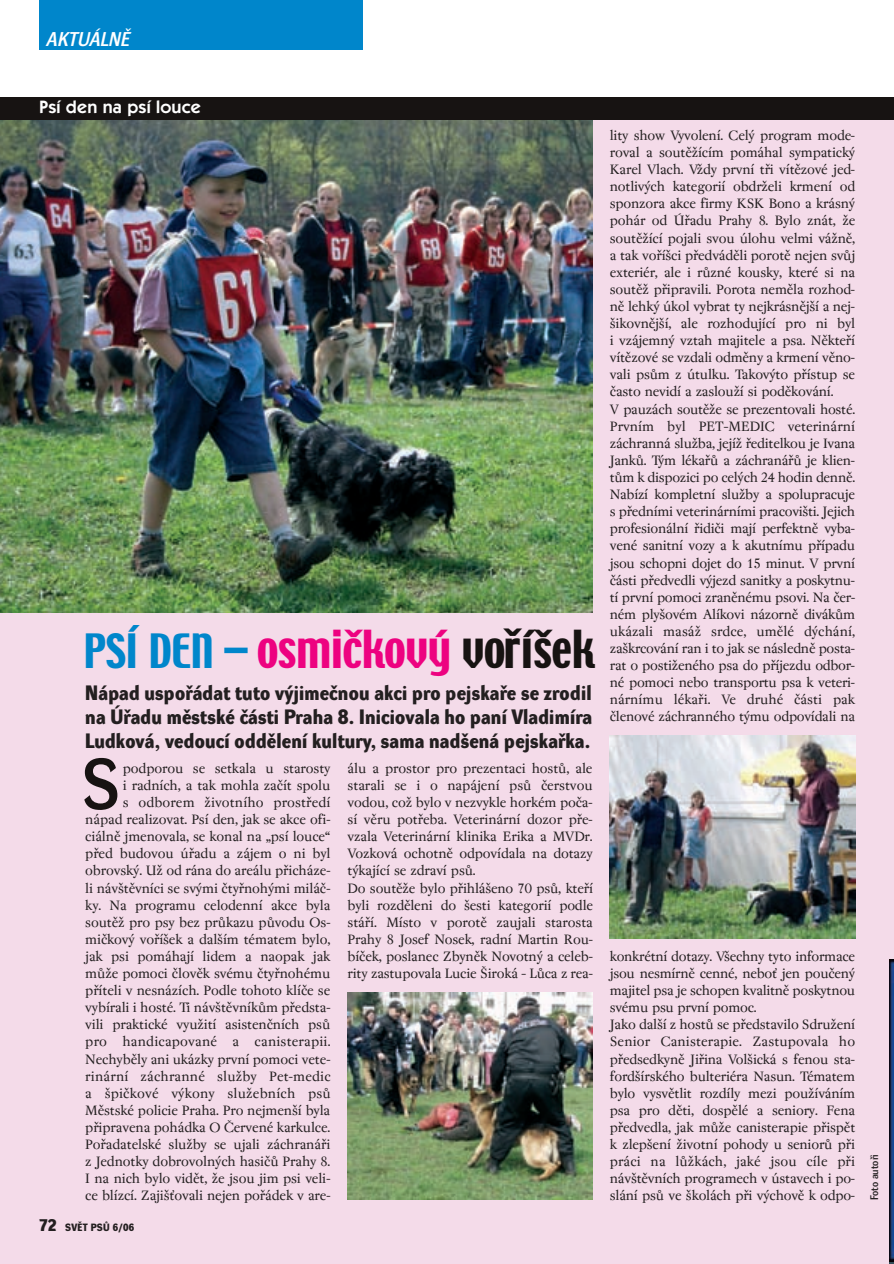
<style>
.page{position:relative;width:894px;height:1264px;background:#fff}
.page>*{position:absolute;margin:0;border:0;box-sizing:border-box;transform-origin:0 0}
.t1{font:70.5px "Dynamo DD";color:#171312}
.t2{font:46.5px "Techno CE";letter-spacing:-.005em;color:#ed0280}
.t3{font:20.4px/24px "Dynamo DB";letter-spacing:.01em;color:#231f20;text-align:justify}
.t4{font:19.5px "Dynamo D Italic D";letter-spacing:.01em;color:#fff}
.t5{font:600 18px "Itc Kabel CE";letter-spacing:.01em;color:#fff}
.t6{font:15px/17.1px "Regent";letter-spacing:-.015em;color:#231f20}
.t7{font:10.8px "Dynamo DD";color:#231f20}
.t8{font:10.35px "Dynamo DB";letter-spacing:.03em;color:#231f20}
.s1{font-size:42px;color:#0086cb}
.s2{color:#0086cb}
.s3{color:#171312}
.s4{font-size:16.5px}
</style>
<div class="page">
<img style="left:0;top:0;width:894px;height:1264px">
<h3 class="t4" style="left:47px;top:32px;width:84px">AKTUÁLNù</h3>
<p class="t5" style="left:39px;top:101px;width:163px">Psí den na psí louce</p>
<h2 class="t2" style="left:83px;top:630px;width:513px"><span class="s1">PSÍ DEN</span> <span class="s2">–</span> osmičkový <span class="s3">voříšek</span></h2>
<h3 class="t3" style="left:85px;top:682px;width:508px">Nápad uspofiádat tuto v˘jimeãnou akci pro pejskafie se zrodil na Úfiadu mûstské ãásti Praha 8. Iniciovala ho paní Vladimíra Ludková, vedoucí oddûlení kultury, sama nad‰ená pejskafika.</h3>
<h1 class="t1" style="left:82px;top:757px;width:38px">S</h1>
<p class="t6" style="left:85px;top:760px;width:247px;text-align:right">podporou se setkala u starosty<br>i radních, a tak mohla zaãít spolu<br>s odborem Ïivotního prostfiedí nápad realizovat. Psí den, jak se akce ofi&shy;ciálnû jmenovala, se konal na „psí louce“ pfied budovou úfiadu a zájem o ni byl obrovsk˘. UÏ od rána do areálu pfiicháze&shy;li náv‰tûvníci se sv˘mi ãtyfinoh˘mi miláã&shy;ky. Na programu celodenní akce byla soutûÏ pro psy bez prÛkazu pÛvodu Os&shy;miãkov˘ vofií‰ek a dal‰ím tématem bylo, jak psi pomáhají lidem a naopak jak mÛÏe pomoci ãlovûk svému ãtyfinohému pfiíteli v nesnázích. Podle tohoto klíãe se vybírali i hosté. Ti náv‰tûvníkÛm pfiedsta&shy;vili praktické vyuÏití asistenãních psÛ pro handicapované a canisterapii.<br>Nechybûly ani ukázky první pomoci vete&shy;rinární záchranné sluÏby Pet-medic a ‰piãkové v˘kony sluÏebních psÛ Mûstské policie Praha. Pro nejmen‰í byla pfiipravena pohádka O âervené karkulce.<br>Pofiadatelské sluÏby se ujali záchranáfii z Jednotky dobrovoln˘ch hasiãÛ Prahy 8.<br>I na nich bylo vidût, Ïe jsou jim psi veli&shy;ce blízcí. Zaji‰Èovali nejen pofiádek v are-</p>
<p class="t6" style="left:348px;top:760px;width:247px">álu a prostor pro prezentaci hostÛ, ale starali se i o napájení psÛ ãerstvou vodou, coÏ bylo v nezvykle horkém poãa&shy;sí vûru potfieba. Veterinární dozor pfie&shy;vzala Veterinární klinika Erika a MVDr.<br>Vozková ochotnû odpovídala na dotazy t˘kající se zdraví psÛ.<br>Do soutûÏe bylo pfiihlá‰eno 70 psÛ, ktefií byli rozdûleni do ‰esti kategorií podle stáfií. Místo v porotû zaujali starosta Prahy 8 Josef Nosek, radní Martin Rou&shy;bíãek, poslanec Zbynûk Novotn˘ a celeb&shy;rity zastupovala Lucie ·iroká – LÛca z rea-</p>
<p class="t8" style="left:39px;top:1223px;width:97px"><span class="s4">72</span> SVùT PSÒ 6/06</p>
<p class="t6" style="left:610px;top:128px;width:247px">lity show Vyvolení. Cel˘ program mode&shy;roval a soutûÏícím pomáhal sympatick˘ Karel Vlach. VÏdy první tfii vítûzové jed&shy;notliv˘ch kategorií obdrÏeli krmení od sponzora akce firmy KSK Bono a krásn˘ pohár od Úfiadu Prahy 8. Bylo znát, Ïe soutûÏící pojali svou úlohu velmi váÏnû, a tak vofií‰ci pfiedvádûli porotû nejen svÛj exteriér, ale i rÛzné kousky, které si na soutûÏ pfiipravili. Porota nemûla rozhod&shy;nû lehk˘ úkol vybrat ty nejkrásnûj‰í a nej-‰ikovnûj‰í, ale rozhodující pro ni byl i vzájemn˘ vztah majitele a psa. Nûktefií vítûzové se vzdali odmûny a krmení vûno&shy;vali psÛm z útulku. Takov˘to pfiístup se ãasto nevidí a zaslouÏí si podûkování.<br>V pauzách soutûÏe se prezentovali hosté.<br>Prvním byl PET–MEDIC veterinární záchranná sluÏba, jejíÏ fieditelkou je Ivana JankÛ. T˘m lékafiÛ a záchranáfiÛ je klien&shy;tÛm k dispozici po cel˘ch 24 hodin dennû.<br>Nabízí kompletní sluÏby a spolupracuje s pfiedními veterinárními pracovi‰ti. Jejich profesionální fiidiãi mají perfektnû vyba&shy;vené sanitní vozy a k akutnímu pfiípadu jsou schopni dojet do 15 minut. V první ãásti pfiedvedli v˘jezd sanitky a poskytnu&shy;tí první pomoci zranûnému psovi. Na ãer&shy;ném ply‰ovém Alíkovi názornû divákÛm ukázali masáÏ srdce, umûlé d˘chání, za‰krcování ran i to jak se následnû posta&shy;rat o postiÏeného psa do pfiíjezdu odbor&shy;né pomoci nebo transportu psa k veteri&shy;nárnímu lékafii. Ve druhé ãásti pak ãlenové záchranného t˘mu odpovídali na</p>
<p class="t6" style="left:610px;top:949px;width:247px">konkrétní dotazy. V‰echny tyto informace jsou nesmírnû cenné, neboÈ jen pouãen˘ majitel psa je schopen kvalitnû poskytnou svému psu první pomoc.<br>Jako dal‰í z hostÛ se pfiedstavilo SdruÏení Senior Canisterapie. Zastupovala ho pfiedsedkynû Jifiina Vol‰ická s fenou sta&shy;ford‰írského bulteriéra Nasun. Tématem bylo vysvûtlit rozdíly mezi pouÏíváním psa pro dûti, dospûlé a seniory. Fena pfiedvedla, jak mÛÏe canisterapie pfiispût k zlep‰ení Ïivotní pohody u seniorÛ pfii práci na lÛÏkách, jaké jsou cíle pfii náv‰tûvních programech v ústavech i po&shy;slání psÛ ve ‰kolách pfii v˘chovû k odpo-</p>
<p class="t7" style="left:870px;top:1200px;width:48px;rotate:-90deg">Foto autofii</p>
</div>
